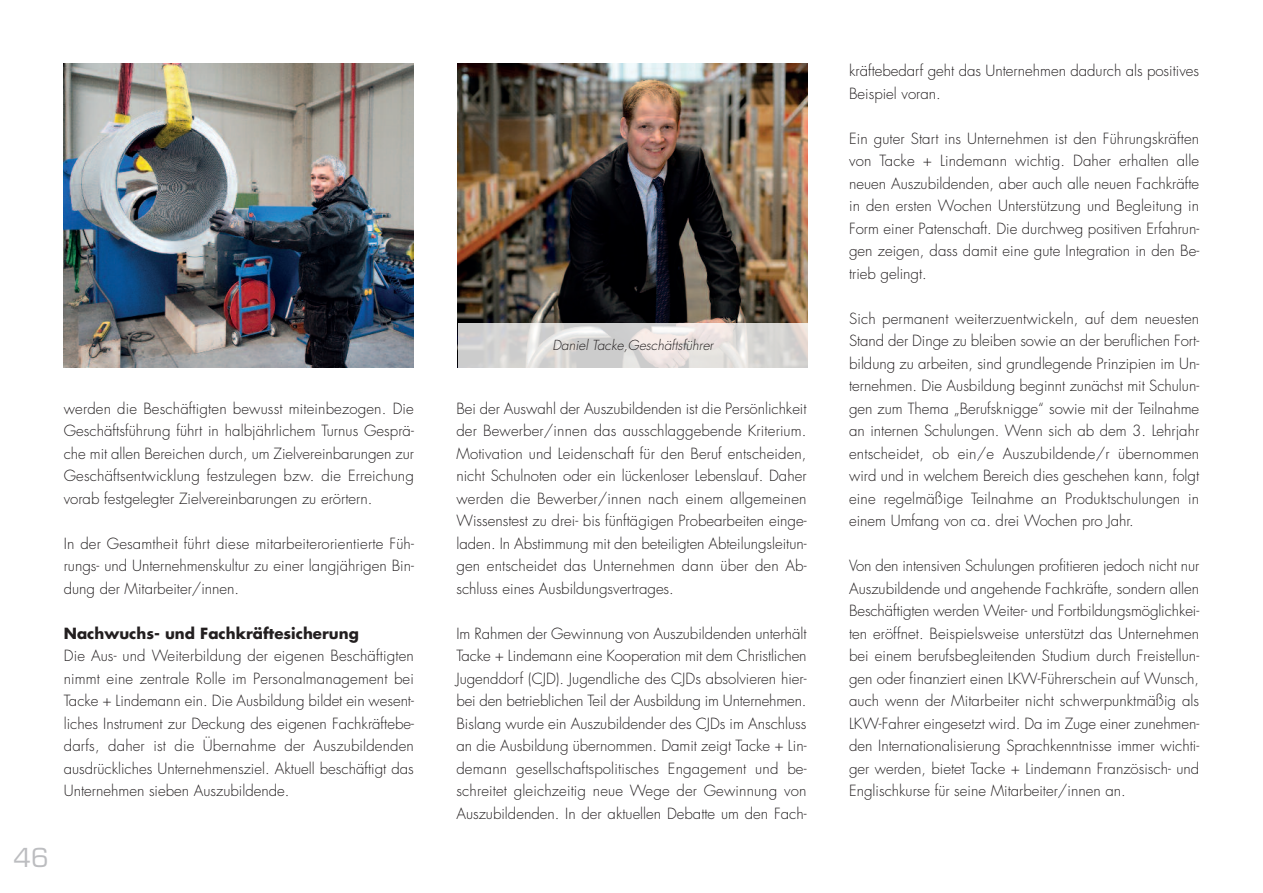
<style>
.page{position:relative;width:1263px;height:893px;background:#fff}
.page>*{position:absolute;margin:0;border:0;box-sizing:border-box;transform-origin:0 0}
.t1{font:25.5px "Eurostile";color:#bcbdc0}
.t2{font:300 15px/22.5px "Futura";color:#231f20;text-align:justify}
.t3{font:700 15px "Futura";color:#231f20}
.t4{font:italic 300 13.5px "Futura";color:#231f20}
</style>
<div class="page">
<img style="left:64px;top:64px;width:350px;height:303px">
<img style="left:458px;top:64px;width:350px;height:259px">
<img style="left:458px;top:323px;width:350px;height:44px">
<p class="t2" style="left:64px;top:398px;width:352px">werden die Beschäftigten bewusst miteinbezogen. Die Geschäftsführung führt in halbjährlichem Turnus Gesprä&shy;che mit allen Bereichen durch, um Zielvereinbarungen zur Geschäftsentwicklung festzulegen bzw. die Erreichung vorab festgelegter Zielvereinbarungen zu erörtern.</p>
<p class="t2" style="left:64px;top:533px;width:352px">In der Gesamtheit führt diese mitarbeiterorientierte Füh&shy;rungs- und Unternehmenskultur zu einer langjährigen Bin&shy;dung der Mitarbeiter/innen.</p>
<p class="t3" style="left:64px;top:626px;width:297px">Nachwuchs- und Fachkräftesicherung</p>
<p class="t2" style="left:64px;top:646px;width:352px">Die Aus- und Weiterbildung der eigenen Beschäftigten nimmt eine zentrale Rolle im Personalmanagement bei Tacke + Lindemann ein. Die Ausbildung bildet ein wesent&shy;liches Instrument zur Deckung des eigenen Fachkräftebe&shy;darfs, daher ist die Übernahme der Auszubildenden ausdrückliches Unternehmensziel. Aktuell beschäftigt das Unternehmen sieben Auszubildende.</p>
<h1 class="t1" style="left:14px;top:848px;width:37px">46</h1>
<p class="t4" style="left:552px;top:339px;width:162px">Daniel Tacke,Geschäftsführer</p>
<p class="t2" style="left:456px;top:398px;width:352px">Bei der Auswahl der Auszubildenden ist die Persönlichkeit der Bewerber/innen das ausschlaggebende Kriterium.<br>Motivation und Leidenschaft für den Beruf entscheiden, nicht Schulnoten oder ein lückenloser Lebenslauf. Daher werden die Bewerber/innen nach einem allgemeinen Wissenstest zu drei- bis fünftägigen Probearbeiten einge&shy;laden. In Abstimmung mit den beteiligten Abteilungsleitun&shy;gen entscheidet das Unternehmen dann über den Ab&shy;schluss eines Ausbildungsvertrages.</p>
<p class="t2" style="left:456px;top:623px;width:352px">Im Rahmen der Gewinnung von Auszubildenden unterhält Tacke + Lindemann eine Kooperation mit dem Christlichen Jugenddorf (CJD). Jugendliche des CJDs absolvieren hier&shy;bei den betrieblichen Teil der Ausbildung im Unternehmen.<br>Bislang wurde ein Auszubildender des CJDs im Anschluss an die Ausbildung übernommen. Damit zeigt Tacke + Lin&shy;demann gesellschaftspolitisches Engagement und be&shy;schreitet gleichzeitig neue Wege der Gewinnung von Auszubildenden. In der aktuellen Debatte um den Fach-</p>
<p class="t2" style="left:849px;top:61px;width:352px">kräftebedarf geht das Unternehmen dadurch als positives<br>Beispiel voran.</p>
<p class="t2" style="left:849px;top:128px;width:352px">Ein guter Start ins Unternehmen ist den Führungskräften von Tacke + Lindemann wichtig. Daher erhalten alle neuen Auszubildenden, aber auch alle neuen Fachkräfte in den ersten Wochen Unterstützung und Begleitung in Form einer Patenschaft. Die durchweg positiven Erfahrun&shy;gen zeigen, dass damit eine gute Integration in den Be&shy;trieb gelingt.</p>
<p class="t2" style="left:849px;top:308px;width:352px">Sich permanent weiterzuentwickeln, auf dem neuesten Stand der Dinge zu bleiben sowie an der beruflichen Fort&shy;bildung zu arbeiten, sind grundlegende Prinzipien im Un&shy;ternehmen. Die Ausbildung beginnt zunächst mit Schulun&shy;gen zum Thema „Berufsknigge“ sowie mit der Teilnahme an internen Schulungen. Wenn sich ab dem 3. Lehrjahr entscheidet, ob ein/e Auszubildende/r übernommen wird und in welchem Bereich dies geschehen kann, folgt eine regelmäßige Teilnahme an Produktschulungen in einem Umfang von ca. drei Wochen pro Jahr.</p>
<p class="t2" style="left:849px;top:556px;width:352px">Von den intensiven Schulungen profitieren jedoch nicht nur Auszubildende und angehende Fachkräfte, sondern allen Beschäftigten werden Weiter- und Fortbildungsmöglichkei&shy;ten eröffnet. Beispielsweise unterstützt das Unternehmen bei einem berufsbegleitenden Studium durch Freistellun&shy;gen oder finanziert einen LKW-Führerschein auf Wunsch, auch wenn der Mitarbeiter nicht schwerpunktmäßig als LKW-Fahrer eingesetzt wird. Da im Zuge einer zunehmen&shy;den Internationalisierung Sprachkenntnisse immer wichti&shy;ger werden, bietet Tacke + Lindemann Französisch- und Englischkurse für seine Mitarbeiter/innen an.</p>
</div>
